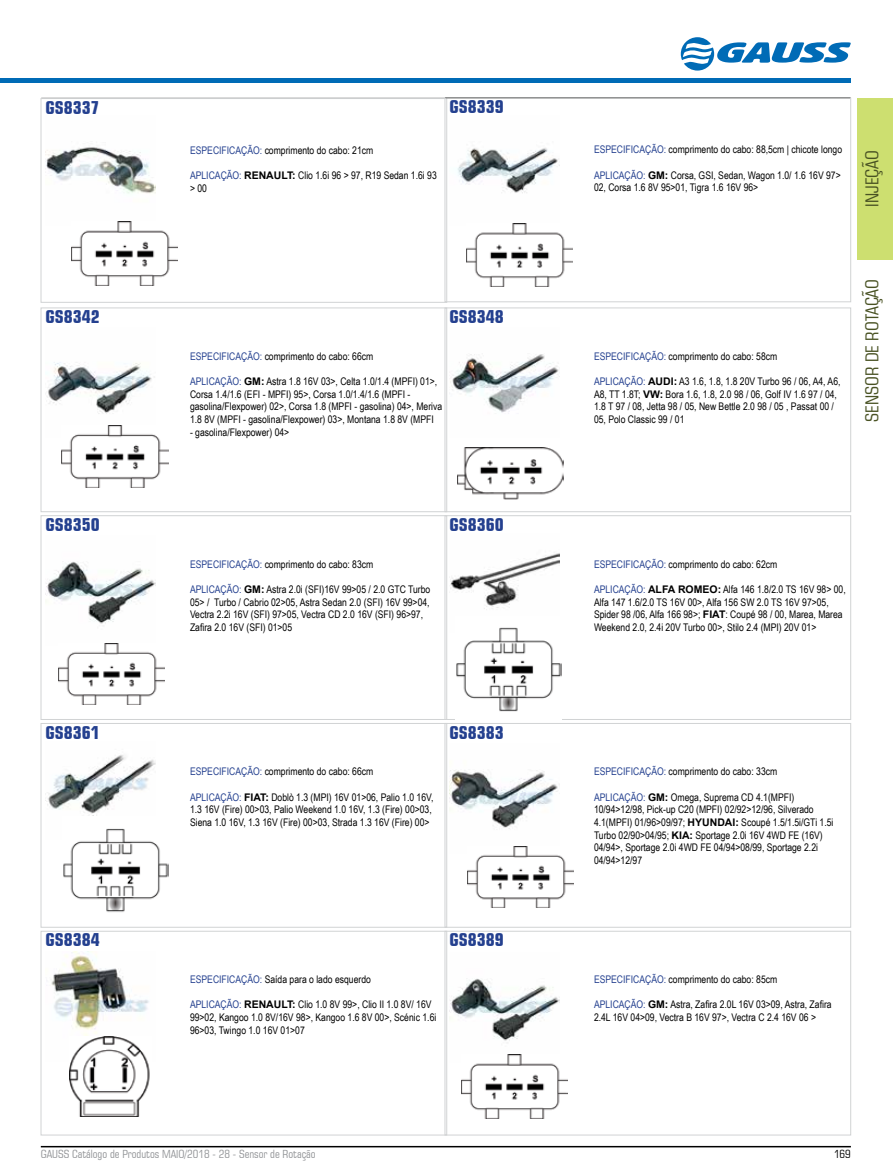
<style>
.page{position:relative;width:893px;height:1174px;background:#fff}
.page>*{position:absolute;margin:0;border:0;box-sizing:border-box;transform-origin:0 0}
.t1{font:700 condensed 18px "Square 721 BT";color:#24408f}
.t2{font:condensed 18px "Square 721 BT";color:#495223}
.t3{font:condensed 11.25px "Square 721 BT";color:#939598}
.t4{font:condensed 11.25px "Square 721 BT";color:#000}
.t5{font:10.5px/12.6px "Arial Narrow";color:#000}
.s1{color:#24408f}
.s2{font-family:"Arial";font-weight:700}
</style>
<div class="page">
<hr style="left:41px;top:1145px;width:810px;height:2px;background:#000">
<div style="left:857px;top:98px;width:36px;height:161px;background:#cddf70"></div>
<hr style="left:0;top:79px;width:851px;height:4px;background:#006bb6">
<svg style="left:681px;top:37px;width:170px;height:34px"></svg>
<div style="left:41px;top:98px;width:406px;height:204px;border:1px solid #d1d3d4"></div>
<img style="left:46px;top:147px;width:110px;height:75px">
<img style="left:72px;top:222px;width:106px;height:63px">
<hr style="left:445px;top:97px;width:405px;height:1px;background:#000">
<div style="left:445px;top:98px;width:406px;height:204px;border:1px solid #d1d3d4"></div>
<img style="left:457px;top:148px;width:103px;height:45px">
<img style="left:466px;top:223px;width:107px;height:64px">
<div style="left:41px;top:308px;width:406px;height:204px;border:1px solid #d1d3d4"></div>
<img style="left:47px;top:362px;width:108px;height:64px">
<img style="left:62px;top:426px;width:106px;height:61px">
<div style="left:445px;top:308px;width:406px;height:204px;border:1px solid #d1d3d4"></div>
<img style="left:450px;top:354px;width:110px;height:59px">
<img style="left:458px;top:448px;width:106px;height:51px">
<div style="left:41px;top:515px;width:406px;height:204px;border:1px solid #d1d3d4"></div>
<img style="left:46px;top:561px;width:110px;height:65px">
<img style="left:58px;top:643px;width:107px;height:61px">
<div style="left:445px;top:515px;width:406px;height:204px;border:1px solid #d1d3d4"></div>
<img style="left:450px;top:553px;width:110px;height:57px">
<img style="left:456px;top:627px;width:106px;height:92px">
<div style="left:41px;top:723px;width:406px;height:204px;border:1px solid #d1d3d4"></div>
<img style="left:47px;top:755px;width:109px;height:61px">
<img style="left:63px;top:828px;width:106px;height:84px">
<div style="left:445px;top:723px;width:406px;height:204px;border:1px solid #d1d3d4"></div>
<img style="left:450px;top:770px;width:110px;height:59px">
<img style="left:467px;top:846px;width:106px;height:61px">
<div style="left:41px;top:931px;width:406px;height:204px;border:1px solid #d1d3d4"></div>
<img style="left:51px;top:951px;width:98px;height:85px">
<img style="left:70px;top:1036px;width:80px;height:80px">
<div style="left:445px;top:931px;width:406px;height:204px;border:1px solid #d1d3d4"></div>
<img style="left:450px;top:978px;width:110px;height:65px">
<img style="left:462px;top:1054px;width:106px;height:64px">
<h1 class="t1" style="left:45px;top:96px;width:56px">GS8337</h1>
<h1 class="t1" style="left:449px;top:96px;width:56px">GS8339</h1>
<p class="t5" style="left:190px;top:143px;width:185px"><span class="s1">ESPECIFICAÇÃO:</span> comprimento do cabo: 21cm</p>
<p class="t5" style="left:190px;top:169px;width:248px"><span class="s1">APLICAÇÃO:</span> <span class="s2">RENAULT:</span> Clio 1.6i 96 &gt; 97, R19 Sedan 1.6i 93 &gt; 00</p>
<p class="t5" style="left:594px;top:143px;width:250px"><span class="s1">ESPECIFICAÇÃO:</span> comprimento do cabo: 88,5cm | chicote longo</p>
<p class="t5" style="left:594px;top:168px;width:248px"><span class="s1">APLICAÇÃO:</span> <span class="s2">GM:</span> Corsa, GSI, Sedan, Wagon 1.0/ 1.6 16V 97&gt;<br>02, Corsa 1.6 8V 95&gt;01, Tigra 1.6 16V 96&gt;</p>
<h1 class="t2" style="left:861px;top:207px;width:58px;rotate:-90deg">INJEÇÃO</h1>
<h1 class="t1" style="left:45px;top:306px;width:56px">GS8342</h1>
<h1 class="t1" style="left:449px;top:306px;width:56px">GS8348</h1>
<p class="t5" style="left:190px;top:349px;width:185px"><span class="s1">ESPECIFICAÇÃO:</span> comprimento do cabo: 66cm</p>
<p class="t5" style="left:190px;top:375px;width:254px"><span class="s1">APLICAÇÃO:</span> <span class="s2">GM:</span> Astra 1.8 16V 03&gt;, Celta 1.0/1.4 (MPFI) 01&gt;, Corsa 1.4/1.6 (EFI - MPFI) 95&gt;, Corsa 1.0/1.4/1.6 (MPFI - gasolina/Flexpower) 02&gt;, Corsa 1.8 (MPFI - gasolina) 04&gt;, Meriva 1.8 8V (MPFI - gasolina/Flexpower) 03&gt;, Montana 1.8 8V (MPFI</p>
<p class="t5" style="left:190px;top:425px;width:101px">- gasolina/Flexpower) 04&gt;</p>
<p class="t5" style="left:594px;top:349px;width:185px"><span class="s1">ESPECIFICAÇÃO:</span> comprimento do cabo: 58cm</p>
<p class="t5" style="left:594px;top:375px;width:248px"><span class="s1">APLICAÇÃO:</span> <span class="s2">AUDI:</span> A3 1.6, 1.8, 1.8 20V Turbo 96 / 06, A4, A6, A8, TT 1.8T; <span class="s2">VW:</span> Bora 1.6, 1.8, 2.0 98 / 06, Golf IV 1.6 97 / 04, 1.8 T 97 / 08, Jetta 98 / 05, New Bettle 2.0 98 / 05 , Passat 00 / 05, Polo Classic 99 / 01</p>
<h1 class="t2" style="left:861px;top:421px;width:144px;rotate:-90deg">SENSOR DE ROTAÇÃO</h1>
<h1 class="t1" style="left:45px;top:513px;width:56px">GS8350</h1>
<h1 class="t1" style="left:449px;top:513px;width:56px">GS8360</h1>
<p class="t5" style="left:190px;top:557px;width:185px"><span class="s1">ESPECIFICAÇÃO:</span> comprimento do cabo: 83cm</p>
<p class="t5" style="left:190px;top:582px;width:242px"><span class="s1">APLICAÇÃO:</span> <span class="s2">GM:</span> Astra 2.0i (SFI)16V 99&gt;05 / 2.0 GTC Turbo 05&gt; / Turbo / Cabrio 02&gt;05, Astra Sedan 2.0 (SFI) 16V 99&gt;04, Vectra 2.2i 16V (SFI) 97&gt;05, Vectra CD 2.0 16V (SFI) 96&gt;97, Zafira 2.0 16V (SFI) 01&gt;05</p>
<p class="t5" style="left:594px;top:557px;width:185px"><span class="s1">ESPECIFICAÇÃO:</span> comprimento do cabo: 62cm</p>
<p class="t5" style="left:594px;top:582px;width:253px"><span class="s1">APLICAÇÃO:</span> <span class="s2">ALFA ROMEO:</span> Alfa 146 1.8/2.0 TS 16V 98&gt; 00, Alfa 147 1.6/2.0 TS 16V 00&gt;, Alfa 156 SW 2.0 TS 16V 97&gt;05, Spider 98 /06, Alfa 166 98&gt;; <span class="s2">FIAT</span>: Coupé 98 / 00, Marea, Marea Weekend 2.0, 2.4i 20V Turbo 00&gt;, Stilo 2.4 (MPI) 20V 01&gt;</p>
<h1 class="t1" style="left:45px;top:721px;width:56px">GS8361</h1>
<h1 class="t1" style="left:449px;top:721px;width:56px">GS8383</h1>
<p class="t5" style="left:190px;top:765px;width:185px"><span class="s1">ESPECIFICAÇÃO:</span> comprimento do cabo: 66cm</p>
<p class="t5" style="left:190px;top:790px;width:245px"><span class="s1">APLICAÇÃO:</span> <span class="s2">FIAT:</span> Doblò 1.3 (MPI) 16V 01&gt;06, Palio 1.0 16V,<br>1.3 16V (Fire) 00&gt;03, Palio Weekend 1.0 16V, 1.3 (Fire) 00&gt;03,<br>Siena 1.0 16V, 1.3 16V (Fire) 00&gt;03, Strada 1.3 16V (Fire) 00&gt;</p>
<p class="t5" style="left:594px;top:765px;width:185px"><span class="s1">ESPECIFICAÇÃO:</span> comprimento do cabo: 33cm</p>
<p class="t5" style="left:594px;top:790px;width:241px"><span class="s1">APLICAÇÃO:</span> <span class="s2">GM:</span> Omega, Suprema CD 4.1(MPFI)<br>10/94&gt;12/98, Pick-up C20 (MPFI) 02/92&gt;12/96, Silverado 4.1(MPFI) 01/96&gt;09/97; <span class="s2">HYUNDAI:</span> Scoupé 1.5/1.5i/GTi 1.5i Turbo 02/90&gt;04/95; <span class="s2">KIA:</span> Sportage 2.0i 16V 4WD FE (16V)<br>04/94&gt;, Sportage 2.0i 4WD FE 04/94&gt;08/99, Sportage 2.2i 04/94&gt;12/97</p>
<h1 class="t1" style="left:45px;top:929px;width:56px">GS8384</h1>
<h1 class="t1" style="left:449px;top:929px;width:56px">GS8389</h1>
<p class="t5" style="left:190px;top:972px;width:182px"><span class="s1">ESPECIFICAÇÃO:</span> Saída para o lado esquerdo</p>
<p class="t5" style="left:190px;top:998px;width:248px"><span class="s1">APLICAÇÃO:</span> <span class="s2">RENAULT:</span> Clio 1.0 8V 99&gt;, Clio II 1.0 8V/ 16V<br>99&gt;02, Kangoo 1.0 8V/16V 98&gt;, Kangoo 1.6 8V 00&gt;, Scénic 1.6i<br>96&gt;03, Twingo 1.0 16V 01&gt;07</p>
<p class="t5" style="left:594px;top:972px;width:185px"><span class="s1">ESPECIFICAÇÃO:</span> comprimento do cabo: 85cm</p>
<p class="t5" style="left:594px;top:998px;width:239px"><span class="s1">APLICAÇÃO:</span> <span class="s2">GM:</span> Astra, Zafira 2.0L 16V 03&gt;09, Astra, Zafira<br>2.4L 16V 04&gt;09, Vectra B 16V 97&gt;, Vectra C 2.4 16V 06 &gt;</p>
<p class="t3" style="left:41px;top:1147px;width:276px">GAUSS Catálogo de Produtos MAIO/2018 - 28 - Sensor de Rotação</p>
<p class="t4" style="left:834px;top:1147px;width:18px">169</p>
</div>
